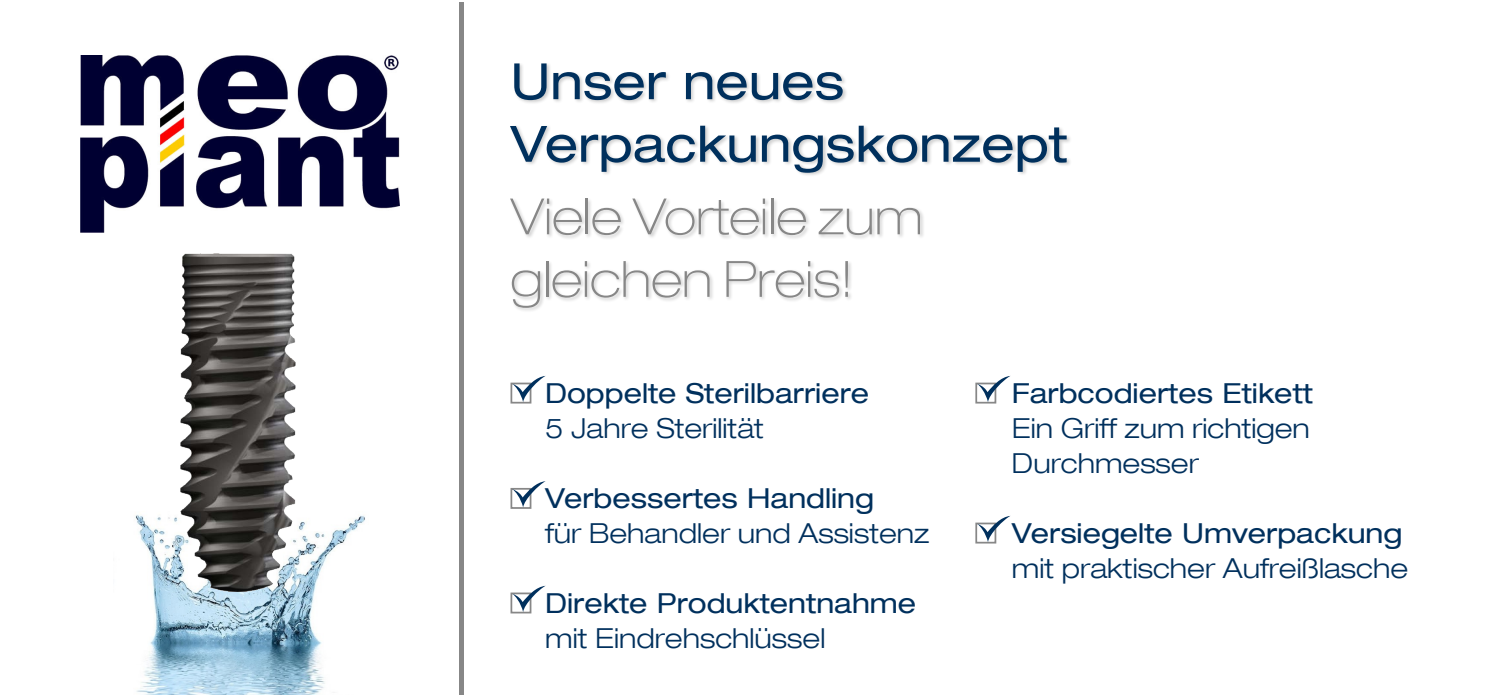
<style>
.page{position:relative;width:1489px;height:695px;background:#fff}
.page>*{position:absolute;margin:0;border:0;box-sizing:border-box;transform-origin:0 0}
.t1{font:100 expanded 50px/62.5px "Helvetica Neue LT Com";color:#878787}
.t2{font:expanded 50px/62.5px "Helvetica Neue LT Com";color:#00305d}
.t3{font:300 expanded 27.5px/35px "Helvetica Neue LT Com";color:#00305d}
.t4{font:expanded 27.5px "Helvetica Neue LT Com";color:#00305d}
</style>
<div class="page">
<img style="left:135px;top:361px;width:230px;height:333px">
<div style="left:509px;top:63px;width:562px;height:249px;background:#000;opacity:.2"></div>
<div style="left:510px;top:382px;width:21px;height:21px;border:2px solid #878787"></div>
<svg style="left:512px;top:376px;width:33px;height:26px"></svg>
<div style="left:975px;top:382px;width:21px;height:21px;border:2px solid #878787"></div>
<svg style="left:977px;top:376px;width:33px;height:26px"></svg>
<div style="left:975px;top:522px;width:21px;height:21px;border:2px solid #878787"></div>
<svg style="left:977px;top:516px;width:33px;height:26px"></svg>
<div style="left:510px;top:488px;width:21px;height:20px;border:2px solid #878787"></div>
<svg style="left:512px;top:481px;width:33px;height:26px"></svg>
<div style="left:510px;top:592px;width:21px;height:21px;border:2px solid #878787"></div>
<svg style="left:512px;top:585px;width:33px;height:27px"></svg>
<div style="left:459px;top:2px;width:5px;height:692px;background:#878787"></div>
<img style="left:80px;top:56px;width:319px;height:176px">
<img style="left:180px;top:253px;width:115px;height:338px">
<h1 class="t2" style="left:510px;top:49px;width:558px">Unser neues<br>Verpackungskonzept</h1>
<h1 class="t1" style="left:510px;top:184px;width:414px">Viele Vorteile zum gleichen Preis!</h1>
<p class="t4" style="left:545px;top:376px;width:325px">Doppelte Sterilbarriere</p>
<p class="t3" style="left:545px;top:410px;width:220px">5 Jahre Sterilität</p>
<p class="t4" style="left:545px;top:481px;width:330px">Verbessertes Handling</p>
<p class="t3" style="left:545px;top:515px;width:386px">für Behandler und Assistenz</p>
<p class="t4" style="left:545px;top:586px;width:372px">Direkte Produktentnahme</p>
<p class="t3" style="left:545px;top:620px;width:282px">mit Eindrehschlüssel</p>
<p class="t4" style="left:1011px;top:376px;width:302px">Farbcodiertes Etikett</p>
<p class="t3" style="left:1011px;top:410px;width:299px">Ein Griff zum richtigen<br>Durchmesser</p>
<p class="t4" style="left:1011px;top:516px;width:392px">Versiegelte Umverpackung</p>
<p class="t3" style="left:1011px;top:550px;width:398px">mit praktischer Aufreißlasche</p>
</div>
